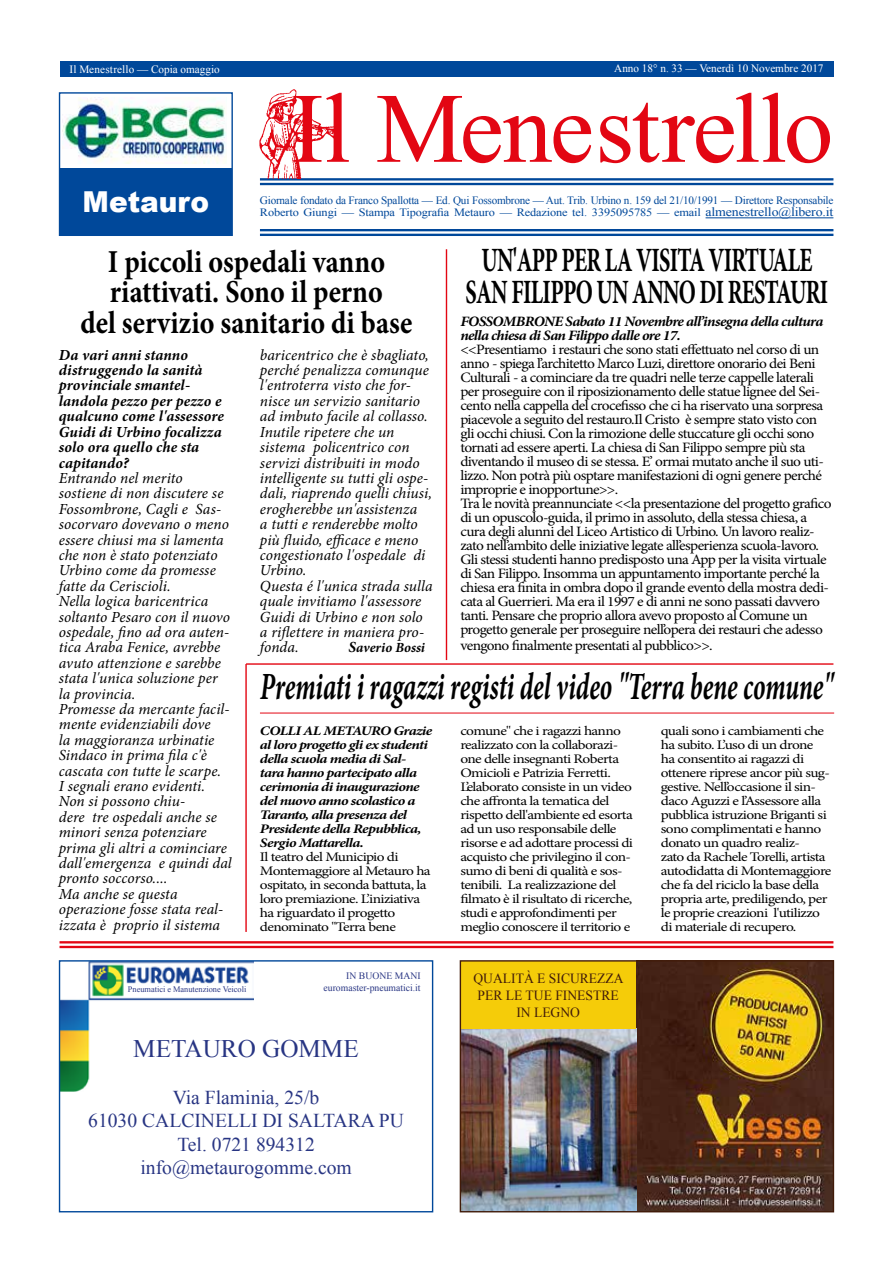
<style>
.page{position:relative;width:893px;height:1263px;background:#fff}
.page>*{position:absolute;margin:0;border:0;box-sizing:border-box;transform-origin:0 0}
.t1{font:99.45px "Times New Roman";letter-spacing:-.02em;color:#e30613}
.t2{font:italic 700 38.55px "Minion Pro";color:#000;scale:.65 1}
.t3{font:700 34.05px/32.2px "Minion Pro";letter-spacing:-.03em;color:#000;text-align:center;scale:.66 1}
.t4{font:700 31.95px/30.8px "Minion Pro";color:#000;text-align:center;scale:.88 1}
.t5{font:900 28.8px "Arial";color:#fff}
.t6{font:25.2px "Times New Roman";color:#283583}
.t7{font:19.65px/23.5px "Times New Roman";color:#283583;text-align:center}
.t8{font:italic 15.45px/15.5px "Minion Pro";letter-spacing:.005em;color:#000}
.t9{font:italic 700 15.45px/15.5px "Minion Pro";letter-spacing:.005em;color:#000}
.t10{font:14.25px/14px "Minion Pro";letter-spacing:-.04em;color:#000;scale:1.08 1}
.t11{font:italic 700 14.25px/14px "Minion Pro";letter-spacing:-.04em;color:#000;scale:1.08 1}
.t12{font:13.95px/16.8px "Times New Roman";color:#411b09;text-align:center}
.t13{font:italic 700 13.95px "Minion Pro";letter-spacing:.005em;color:#000}
.t14{font:13.05px/14px "Minion Pro";letter-spacing:-.04em;color:#000;scale:1.18 1}
.t15{font:italic 700 13.05px/14px "Minion Pro";letter-spacing:-.045em;color:#000;scale:1.18 1}
.t16{font:11.25px/12.6px "Times New Roman";letter-spacing:-.02em;color:#00489a}
.t17{font:11.25px "Times New Roman";color:#fff}
.t18{font:9.75px/11.7px "Times New Roman";color:#283583;text-align:right}
.t19{font:8.4px "Times New Roman";color:#283583}
.s1{font-size:12.6px}
.s2{font-size:15.45px}
</style>
<div class="page">
<hr style="left:60px;top:941px;width:773px;height:2px;background:#e30613">
<hr style="left:60px;top:946px;width:773px;height:2px;background:#e30613">
<hr style="left:260px;top:178px;width:573px;height:2px;background:#00489a">
<hr style="left:260px;top:183px;width:573px;height:2px;background:#00489a">
<div style="left:60px;top:61px;width:773px;height:16px;background:#00489a"></div>
<hr style="left:706px;top:218px;width:127px;height:1px;background:#00489a">
<img style="left:259px;top:89px;width:80px;height:89px">
<hr style="left:260px;top:229px;width:573px;height:2px;background:#00489a">
<hr style="left:260px;top:234px;width:573px;height:2px;background:#00489a">
<img style="left:61px;top:962px;width:193px;height:129px">
<div style="left:59px;top:960px;width:374px;height:252px;border:1px solid #00489a"></div>
<img style="left:636px;top:962px;width:196px;height:248px">
<img style="left:462px;top:1028px;width:174px;height:182px">
<div style="left:460px;top:961px;width:176px;height:67px;background:#f5cc09"></div>
<div style="left:460px;top:960px;width:374px;height:252px;border:1px solid #411b09"></div>
<img style="left:63px;top:97px;width:163px;height:67px">
<div style="left:59px;top:92px;width:174px;height:144px;border:1px solid #00489a"></div>
<div style="left:60px;top:169px;width:172px;height:67px;background:#00489a"></div>
<hr style="left:446px;top:249px;width:1px;height:411px;background:#e30613">
<hr style="left:246px;top:663px;width:587px;height:2px;background:#e30613">
<hr style="left:245px;top:664px;width:2px;height:268px;background:#e30613">
<hr style="left:260px;top:713px;width:574px;height:1px;background:#e30613">
<p class="t17" style="left:69px;top:61px;width:152px">Il Menestrello — Copia omaggio</p>
<p class="t17" style="left:614px;top:61px;width:211px">Anno 18° n. 33 — Venerdì 10 Novembre 2017</p>
<h3 class="t5" style="left:83px;top:181px;width:128px">Metauro</h3>
<h1 class="t1" style="left:291px;top:62px;width:544px">Il Menestrello</h1>
<p class="t16" style="left:260px;top:194px;width:575px">Giornale fondato da Franco Spallotta — Ed. Qui Fossombrone — Aut. Trib. Urbino n. 159 del 21/10/1991 — Direttore Responsabile<br>Roberto Giungi — Stampa Tipografia Metauro — Redazione tel. 3395095785 — email <span class="s1">almenestrello@libero.it</span></p>
<h3 class="t3" style="left:465px;top:243px;width:551px">UN'APP PER LA VISITA VIRTUALE<br>SAN FILIPPO UN ANNO DI RESTAURI</h3>
<h3 class="t4" style="left:80px;top:246px;width:379px">I piccoli ospedali vanno riattivati. Sono il perno<br>del servizio sanitario di base</h3>
<p class="t11" style="left:460px;top:314px;width:338px">FOSSOMBRONE Sabato 11 Novembre all’insegna della cultura nella chiesa di San Filippo dalle ore 17.</p>
<p class="t10" style="left:460px;top:342px;width:345px">&lt;&lt;Presentiamo i restauri che sono stati effettuato nel corso di un anno - spiega l’architetto Marco Luzi, direttore onorario dei Beni Culturali - a cominciare da tre quadri nelle terze cappelle laterali per proseguire con il riposizionamento delle statue lignee del Sei&shy;cento nella cappella del crocefisso che ci ha riservato una sorpresa piacevole a seguito del restauro.Il Cristo è sempre stato visto con gli occhi chiusi. Con la rimozione delle stuccature gli occhi sono tornati ad essere aperti. La chiesa di San Filippo sempre più sta diventando il museo di se stessa. E’ ormai mutato anche il suo uti&shy;lizzo. Non potrà più osptare manifestazioni di ogni genere perché improprie e inopportune&gt;&gt;.<br>Tra le novità preannunciate &lt;&lt;la presentazione del progetto grafico di un opuscolo-guida, il primo in assoluto, della stessa chiesa, a cura degli alunni del Liceo Artistico di Urbino. Un lavoro realiz&shy;zato nell’ambito delle iniziative legate all’esperienza scuola-lavoro.<br>Gli stessi studenti hanno predisposto una App per la visita virtuale di San Filippo. Insomma un appuntamento importante perché la chiesa era finita in ombra dopo il grande evento della mostra dedi&shy;cata al Guerrieri. Ma era il 1997 e di anni ne sono passati davvero tanti. Pensare che proprio allora avevo proposto al Comune un progetto generale per proseguire nell’opera dei restauri che adesso</p>
<p class="t10" style="left:460px;top:638px;width:235px">vengono finalmente presentati al pubblico&gt;&gt;.</p>
<p class="t8" style="left:260px;top:347px;width:174px">baricentrico che è sbagliato, perché penalizza comunque l'entroterra visto che for&shy;nisce un servizio sanitario ad imbuto facile al collasso.<br>Inutile ripetere che un sistema policentrico con servizi distribuiti in modo intelligente su tutti gli ospe&shy;dali, riaprendo quelli chiusi, erogherebbe un'assistenza<br>a tutti e renderebbe molto più fluido, efficace e meno congestionato l'ospedale di<br>Urbino.<br>Questa é l'unica strada sulla quale invitiamo l'assessore<br>Guidi di Urbino e non solo a riflettere in maniera pro&shy;fonda.</p>
<p class="t9" style="left:59px;top:347px;width:167px">Da vari anni stanno distruggendo la sanità provinciale smantel&shy;landola pezzo per pezzo e qualcuno come l'assessore<br>Guidi di Urbino focalizza solo ora quello che sta capitando?</p>
<p class="t8" style="left:59px;top:470px;width:174px">Entrando nel merito sostiene di non discutere se<br>Fossombrone, Cagli e Sas&shy;socorvaro dovevano o meno essere chiusi ma si lamenta che non è stato potenziato<br>Urbino come da promesse fatte da Ceriscioli.<br>Nella logica baricentrica soltanto Pesaro con il nuovo ospedale, fino ad ora auten&shy;tica Araba Fenice, avrebbe avuto attenzione e sarebbe stata l'unica soluzione per la provincia.<br>Promesse da mercante facil&shy;mente evidenziabili dove<br>la maggioranza urbinatie<br>Sindaco in prima fila c'è cascata con tutte le scarpe.<br>I segnali erano evidenti.<br>Non si possono chiu-<br>dere tre ospedali anche se minori senza potenziare prima gli altri a cominciare dall'emergenza e quindi dal pronto soccorso....<br>Ma anche se questa operazione fosse stata real&shy;izzata è proprio il sistema</p>
<p class="t13" style="left:349px;top:638px;width:78px"><span class="s2">S</span>averio Bossi</p>
<h2 class="t2" style="left:260px;top:659px;width:883px">Premiati i ragazzi registi del video "Terra bene comune"</h2>
<p class="t14" style="left:460px;top:724px;width:148px">comune" che i ragazzi hanno realizzato con la collaborazi&shy;one delle insegnanti Roberta<br>Omicioli e Patrizia Ferretti.<br>L’elaborato consiste in un video che affronta la tematica del rispetto dell'ambiente ed esorta ad un uso responsabile delle risorse e ad adottare processi di acquisto che privilegino il con&shy;sumo di beni di qualità e sos&shy;tenibili. La realizzazione del filmato è il risultato di ricerche, studi e approfondimenti per meglio conoscere il territorio e</p>
<p class="t14" style="left:661px;top:724px;width:146px">quali sono i cambiamenti che ha subito. L’uso di un drone<br>ha consentito ai ragazzi di ottenere riprese ancor più sug&shy;gestive. Nell’occasione il sin&shy;daco Aguzzi e l’Assessore alla pubblica istruzione Briganti si sono complimentati e hanno donato un quadro realiz-<br>zato da Rachele Torelli, artista autodidatta di Montemaggiore che fa del riciclo la base della propria arte, prediligendo, per le proprie creazioni l'utilizzo di materiale di recupero.</p>
<p class="t15" style="left:260px;top:723px;width:147px">COLLI AL METAURO Grazie al loro progetto gli ex studenti della scuola media di Sal&shy;tara hanno partecipato alla cerimonia di inaugurazione del nuovo anno scolastico a<br>Taranto, alla presenza del<br>Presidente della Repubblica,<br>Sergio Mattarella.</p>
<p class="t14" style="left:260px;top:850px;width:146px">Il teatro del Municipio di<br>Montemaggiore al Metauro ha ospitato, in seconda battuta, la loro premiazione. L’iniziativa ha riguardato il progetto denominato "Terra bene</p>
<p class="t19" style="left:128px;top:983px;width:120px">Pneumatici e Manutenzione Veicoli</p>
<p class="t18" style="left:324px;top:970px;width:99px">IN BUONE MANI euromaster-pneumatici.it</p>
<h3 class="t6" style="left:133px;top:1031px;width:227px">METAURO GOMME</h3>
<h3 class="t7" style="left:88px;top:1085px;width:317px">Via Flaminia, 25/b<br>61030 CALCINELLI DI SALTARA PU<br>Tel. 0721 894312 info@metaurogomme.com</h3>
<p class="t12" style="left:473px;top:970px;width:152px">QUALITÀ E SICUREZZA<br>PER LE TUE FINESTRE<br>IN LEGNO</p>
</div>
